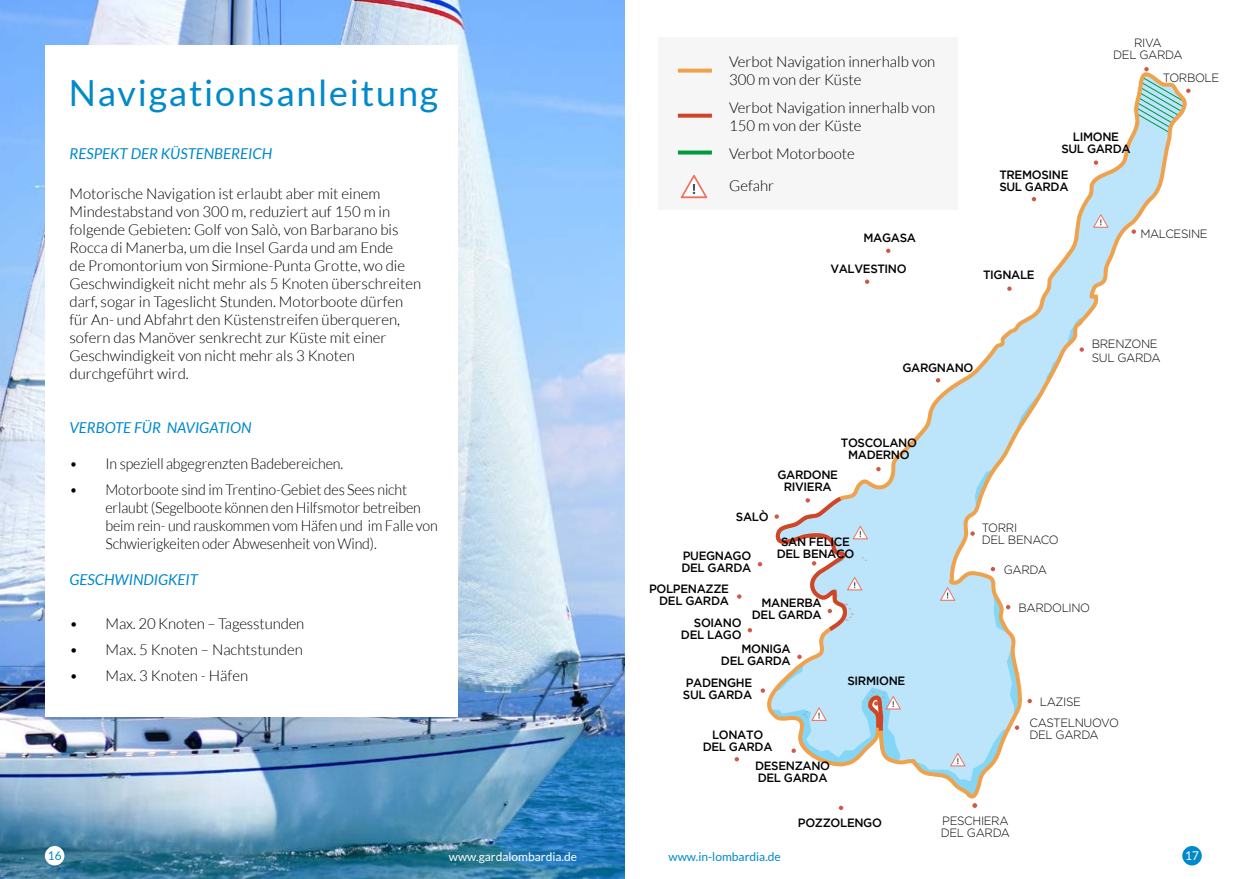
<style>
.page{position:relative;width:1248px;height:879px;background:#fff}
.page>*{position:absolute;margin:0;border:0;box-sizing:border-box;transform-origin:0 0}
.t1{font:36px "Lato";letter-spacing:.05em;color:#0089cb}
.t2{font:300 15px/18px "Lato";color:#000}
.t3{font:300 15px/18px "Lato";color:#000;scale:.95 1}
.t4{font:italic 15px "Lato";color:#0089cb}
.t5{font:500 12px/12px "Gotham";letter-spacing:-.03em;color:#000;text-align:center}
.t6{font:300 12px/12px "Gotham";letter-spacing:-.03em;color:#000}
.t7{font:12px "Lato";color:#fff}
.t8{font:12px "Lato";color:#0089cb}
</style>
<div class="page">
<div style="left:1182px;top:846px;width:19px;height:19px;background:#0089cb;border-radius:50%"></div>
<img style="left:0;top:0;width:624px;height:879px">
<div style="left:45px;top:846px;width:19px;height:19px;background:#fff;border-radius:50%"></div>
<div style="left:45px;top:45px;width:413px;height:671px;background:#fff"></div>
<div style="left:658px;top:37px;width:299px;height:173px;background:#f6f6f6"></div>
<svg style="left:737px;top:594px;width:4px;height:5px"></svg>
<svg style="left:734px;top:757px;width:5px;height:4px"></svg>
<svg style="left:750px;top:70px;width:439px;height:739px"></svg>
<svg style="left:913px;top:729px;width:93px;height:79px"></svg>
<svg style="left:939px;top:587px;width:16px;height:14px"></svg>
<svg style="left:1092px;top:214px;width:16px;height:14px"></svg>
<svg style="left:680px;top:175px;width:27px;height:23px"></svg>
<svg style="left:760px;top:654px;width:140px;height:111px"></svg>
<svg style="left:773px;top:493px;width:95px;height:142px"></svg>
<svg style="left:677px;top:69px;width:34px;height:4px"></svg>
<svg style="left:677px;top:114px;width:34px;height:4px"></svg>
<svg style="left:677px;top:150px;width:34px;height:4px"></svg>
<svg style="left:838px;top:805px;width:5px;height:5px"></svg>
<h1 class="t1" style="left:69px;top:73px;width:371px">Navigationsanleitung</h1>
<p class="t4" style="left:69px;top:145px;width:204px">RESPEKT DER KÜSTENBEREICH</p>
<p class="t2" style="left:69px;top:184px;width:353px">Motorische Navigation ist erlaubt aber mit einem Mindestabstand von 300 m, reduziert auf 150 m in folgende Gebieten: Golf von Salò, von Barbarano bis Rocca di Manerba, um die Insel Garda und am Ende<br>de Promontorium von Sirmione-Punta Grotte, wo die Geschwindigkeit nicht mehr als 5 Knoten überschreiten darf, sogar in Tageslicht Stunden. Motorboote dürfen für An- und Abfahrt den Küstenstreifen überqueren, sofern das Manöver senkrecht zur Küste mit einer Geschwindigkeit von nicht mehr als 3 Knoten durchgeführt wird.</p>
<p class="t4" style="left:69px;top:419px;width:183px">VERBOTE FÜR NAVIGATION</p>
<p class="t3" style="left:69px;top:454px;width:290px">• In speziell abgegrenzten Badebereichen.</p>
<p class="t3" style="left:105px;top:480px;width:351px;text-indent:-36px">• Motorboote sind im Trentino-Gebiet des Sees nicht erlaubt (Segelboote können den Hilfsmotor betreiben beim rein- und rauskommen vom Häfen und im Falle von Schwierigkeiten oder Abwesenheit von Wind).</p>
<p class="t4" style="left:69px;top:571px;width:130px">GESCHWINDIGKEIT</p>
<p class="t2" style="left:69px;top:614px;width:236px">• Max. 20 Knoten – Tagesstunden</p>
<p class="t2" style="left:69px;top:640px;width:235px">• Max. 5 Knoten – Nachtstunden</p>
<p class="t2" style="left:69px;top:666px;width:180px">• Max. 3 Knoten - Häfen</p>
<p class="t2" style="left:729px;top:53px;width:208px">Verbot Navigation innerhalb von<br>300 m von der Küste</p>
<p class="t2" style="left:729px;top:99px;width:208px">Verbot Navigation innerhalb von<br>150 m von der Küste</p>
<p class="t2" style="left:729px;top:138px;width:127px;line-height:32px">Verbot Motorboote<br>Gefahr</p>
<p class="t5" style="left:863px;top:231px;width:54px">MAGASA</p>
<p class="t5" style="left:830px;top:263px;width:78px">VALVESTINO</p>
<p class="t6" style="left:1113px;top:37px;width:71px;text-align:center">RIVA<br>DEL GARDA</p>
<p class="t6" style="left:1162px;top:72px;width:58px">TORBOLE</p>
<p class="t5" style="left:1061px;top:130px;width:71px">LIMONE<br>SUL GARDA</p>
<p class="t5" style="left:999px;top:168px;width:71px;text-align:left">TREMOSINE<br>SUL GARDA</p>
<p class="t5" style="left:982px;top:269px;width:53px">TIGNALE</p>
<p class="t6" style="left:1140px;top:227px;width:69px">MALCESINE</p>
<p class="t5" style="left:902px;top:362px;width:72px">GARGNANO</p>
<p class="t6" style="left:1091px;top:336px;width:70px;line-height:14.4px">BRENZONE<br>SUL GARDA</p>
<p class="t5" style="left:840px;top:436px;width:78px">TOSCOLANO<br>MADERNO</p>
<p class="t5" style="left:735px;top:510px;width:34px">SALÒ</p>
<p class="t5" style="left:777px;top:468px;width:62px">GARDONE<br>RIVIERA</p>
<p class="t5" style="left:776px;top:535px;width:79px">SAN FELICE<br>DEL BENACO</p>
<p class="t5" style="left:681px;top:550px;width:71px;text-align:left">PUEGNAGO<br>DEL GARDA</p>
<p class="t5" style="left:649px;top:582px;width:81px;text-align:right">POLPENAZZE<br>DEL GARDA</p>
<p class="t5" style="left:751px;top:597px;width:71px;text-align:right">MANERBA<br>DEL GARDA</p>
<p class="t5" style="left:681px;top:617px;width:62px;text-align:right">SOIANO<br>DEL LAGO</p>
<p class="t5" style="left:721px;top:643px;width:71px;text-align:right">MONIGA<br>DEL GARDA</p>
<p class="t5" style="left:683px;top:676px;width:71px;text-align:left">PADENGHE<br>SUL GARDA</p>
<p class="t5" style="left:847px;top:674px;width:59px">SIRMIONE</p>
<p class="t5" style="left:702px;top:728px;width:71px">LONATO<br>DEL GARDA</p>
<p class="t6" style="left:981px;top:521px;width:78px">TORRI<br>DEL BENACO</p>
<p class="t6" style="left:1003px;top:563px;width:45px">GARDA</p>
<p class="t6" style="left:1018px;top:601px;width:73px">BARDOLINO</p>
<p class="t6" style="left:1039px;top:695px;width:43px">LAZISE</p>
<p class="t6" style="left:1029px;top:717px;width:91px">CASTELNUOVO<br>DEL GARDA</p>
<p class="t5" style="left:755px;top:759px;width:77px;text-align:left">DESENZANO<br>DEL GARDA</p>
<p class="t5" style="left:797px;top:817px;width:85px">POZZOLENGO</p>
<p class="t7" style="left:449px;top:850px;width:130px">www.gardalombardia.de</p>
<p class="t8" style="left:668px;top:850px;width:114px">www.in-lombardia.de</p>
<p class="t6" style="left:940px;top:814px;width:71px">PESCHIERA<br>DEL GARDA</p>
</div>
